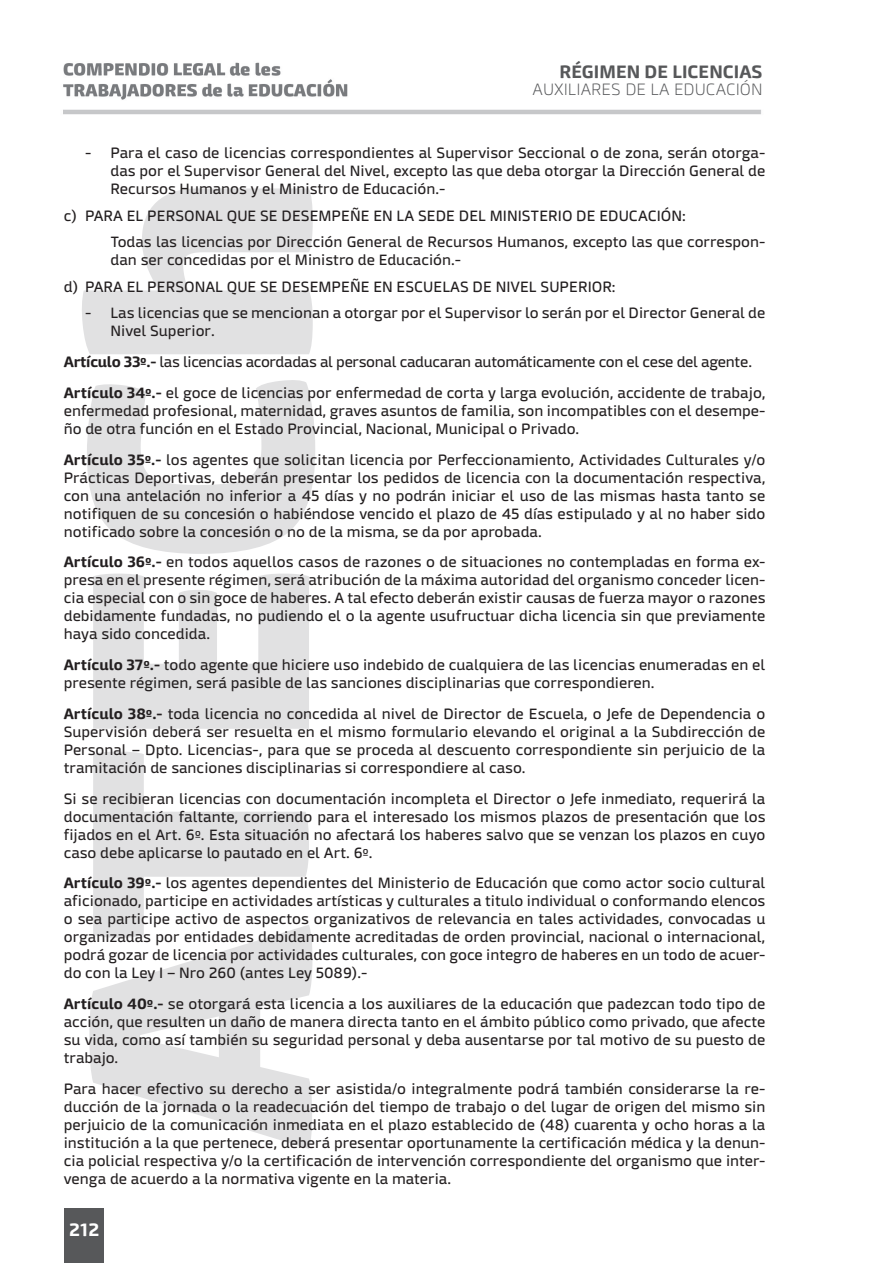
<style>
.page{position:relative;width:893px;height:1263px;background:#fff}
.page>*{position:absolute;margin:0;border:0;box-sizing:border-box;transform-origin:0 0}
.t1{font:700 18px "Mangerica";color:#57585a}
.t2{font:700 18px "Mangerica";color:#fff}
.t3{font:200 16.5px "Mangerica";color:#57585a}
.testo{font:15px/18px "Mangerica";color:#231f20;text-align:justify}
.FRANCES_2{font:15px/18px "Mangerica";color:#231f20}
.FRANCES_1{font:15px "Mangerica";color:#231f20}
.testo-2{font:15px "Mangerica";letter-spacing:-.02em;color:#231f20}
.s1{font-weight:700}
</style>
<div class="page">
<img style="left:63px;top:62px;width:698px;height:905px">
<div style="left:64px;top:1208px;width:39px;height:55px;background:#57585a"></div>
<svg style="left:89px;top:925px;width:223px;height:224px;fill:#e1e1e2"></svg>
<svg style="left:93px;top:752px;width:216px;height:186px"></svg>
<svg style="left:93px;top:574px;width:216px;height:155px"></svg>
<svg style="left:87px;top:379px;width:228px;height:175px"></svg>
<svg style="left:81px;top:188px;width:232px;height:166px"></svg>
<div style="left:400px;top:50px;width:362px;height:57px;background:#fff"></div>
<p class="t1" style="left:559px;top:61px;width:205px">RÉGIMEN DE LICENCIAS</p>
<p class="t3" style="left:532px;top:79px;width:231px">AUXILIARES DE LA EDUCACIÓN</p>
<p class="FRANCES_2" style="left:111px;top:144px;width:656px;text-align:justify;text-indent:-26px">- Para el caso de licencias correspondientes al Supervisor Seccional o de zona, serán otorga&shy;das por el Supervisor General del Nivel, excepto las que deba otorgar la Dirección General de Recursos Humanos y el Ministro de Educación.-</p>
<p class="FRANCES_1" style="left:64px;top:207px;width:624px">c) PARA EL PERSONAL QUE SE DESEMPEÑE EN LA SEDE DEL MINISTERIO DE EDUCACIÓN:</p>
<p class="FRANCES_2" style="left:111px;top:233px;width:656px">Todas las licencias por Dirección General de Recursos Humanos, excepto las que correspon&shy;dan ser concedidas por el Ministro de Educación.-</p>
<p class="FRANCES_1" style="left:64px;top:278px;width:553px">d) PARA EL PERSONAL QUE SE DESEMPEÑE EN ESCUELAS DE NIVEL SUPERIOR:</p>
<p class="FRANCES_2" style="left:111px;top:304px;width:656px;text-indent:-26px">- Las licencias que se mencionan a otorgar por el Supervisor lo serán por el Director General de<br>Nivel Superior.</p>
<p class="testo-2" style="left:64px;top:353px;width:688px"><span class="s1">Artículo 33º.-</span> las licencias acordadas al personal caducaran automáticamente con el cese del agente.</p>
<p class="testo" style="left:64px;top:384px;width:703px"><span class="s1">Artículo 34º.-</span> el goce de licencias por enfermedad de corta y larga evolución, accidente de trabajo, enfermedad profesional, maternidad, graves asuntos de familia, son incompatibles con el desempe&shy;ño de otra función en el Estado Provincial, Nacional, Municipal o Privado.</p>
<p class="testo" style="left:64px;top:451px;width:703px"><span class="s1">Artículo 35º.-</span> los agentes que solicitan licencia por Perfeccionamiento, Actividades Culturales y/o Prácticas Deportivas, deberán presentar los pedidos de licencia con la documentación respectiva, con una antelación no inferior a 45 días y no podrán iniciar el uso de las mismas hasta tanto se notifiquen de su concesión o habiéndose vencido el plazo de 45 días estipulado y al no haber sido notificado sobre la concesión o no de la misma, se da por aprobada.</p>
<p class="testo" style="left:64px;top:553px;width:703px"><span class="s1">Artículo 36º.-</span> en todos aquellos casos de razones o de situaciones no contempladas en forma ex&shy;presa en el presente régimen, será atribución de la máxima autoridad del organismo conceder licen&shy;cia especial con o sin goce de haberes. A tal efecto deberán existir causas de fuerza mayor o razones debidamente fundadas, no pudiendo el o la agente usufructuar dicha licencia sin que previamente haya sido concedida.</p>
<p class="testo" style="left:64px;top:656px;width:703px"><span class="s1">Artículo 37º.-</span> todo agente que hiciere uso indebido de cualquiera de las licencias enumeradas en el presente régimen, será pasible de las sanciones disciplinarias que correspondieren.</p>
<p class="testo" style="left:64px;top:705px;width:703px"><span class="s1">Artículo 38º.-</span> toda licencia no concedida al nivel de Director de Escuela, o Jefe de Dependencia o Supervisión deberá ser resuelta en el mismo formulario elevando el original a la Subdirección de Personal – Dpto. Licencias-, para que se proceda al descuento correspondiente sin perjuicio de la tramitación de sanciones disciplinarias si correspondiere al caso.</p>
<p class="testo" style="left:64px;top:790px;width:703px">Si se recibieran licencias con documentación incompleta el Director o Jefe inmediato, requerirá la documentación faltante, corriendo para el interesado los mismos plazos de presentación que los fijados en el Art. 6º. Esta situación no afectará los haberes salvo que se venzan los plazos en cuyo caso debe aplicarse lo pautado en el Art. 6º.</p>
<p class="testo" style="left:64px;top:874px;width:703px"><span class="s1">Artículo 39º.-</span> los agentes dependientes del Ministerio de Educación que como actor socio cultural aficionado, participe en actividades artísticas y culturales a titulo individual o conformando elencos o sea participe activo de aspectos organizativos de relevancia en tales actividades, convocadas u organizadas por entidades debidamente acreditadas de orden provincial, nacional o internacional, podrá gozar de licencia por actividades culturales, con goce integro de haberes en un todo de acuer&shy;do con la Ley I – Nro 260 (antes Ley 5089).-</p>
<p class="testo" style="left:64px;top:995px;width:703px"><span class="s1">Artículo 40º.-</span> se otorgará esta licencia a los auxiliares de la educación que padezcan todo tipo de acción, que resulten un daño de manera directa tanto en el ámbito público como privado, que afecte su vida, como así también su seguridad personal y deba ausentarse por tal motivo de su puesto de trabajo.</p>
<p class="testo" style="left:64px;top:1080px;width:703px">Para hacer efectivo su derecho a ser asistida/o integralmente podrá también considerarse la re&shy;ducción de la jornada o la readecuación del tiempo de trabajo o del lugar de origen del mismo sin perjuicio de la comunicación inmediata en el plazo establecido de (48) cuarenta y ocho horas a la institución a la que pertenece, deberá presentar oportunamente la certificación médica y la denun&shy;cia policial respectiva y/o la certificación de intervención correspondiente del organismo que inter&shy;venga de acuerdo a la normativa vigente en la materia.</p>
<p class="t2" style="left:69px;top:1219px;width:32px">212</p>
</div>
